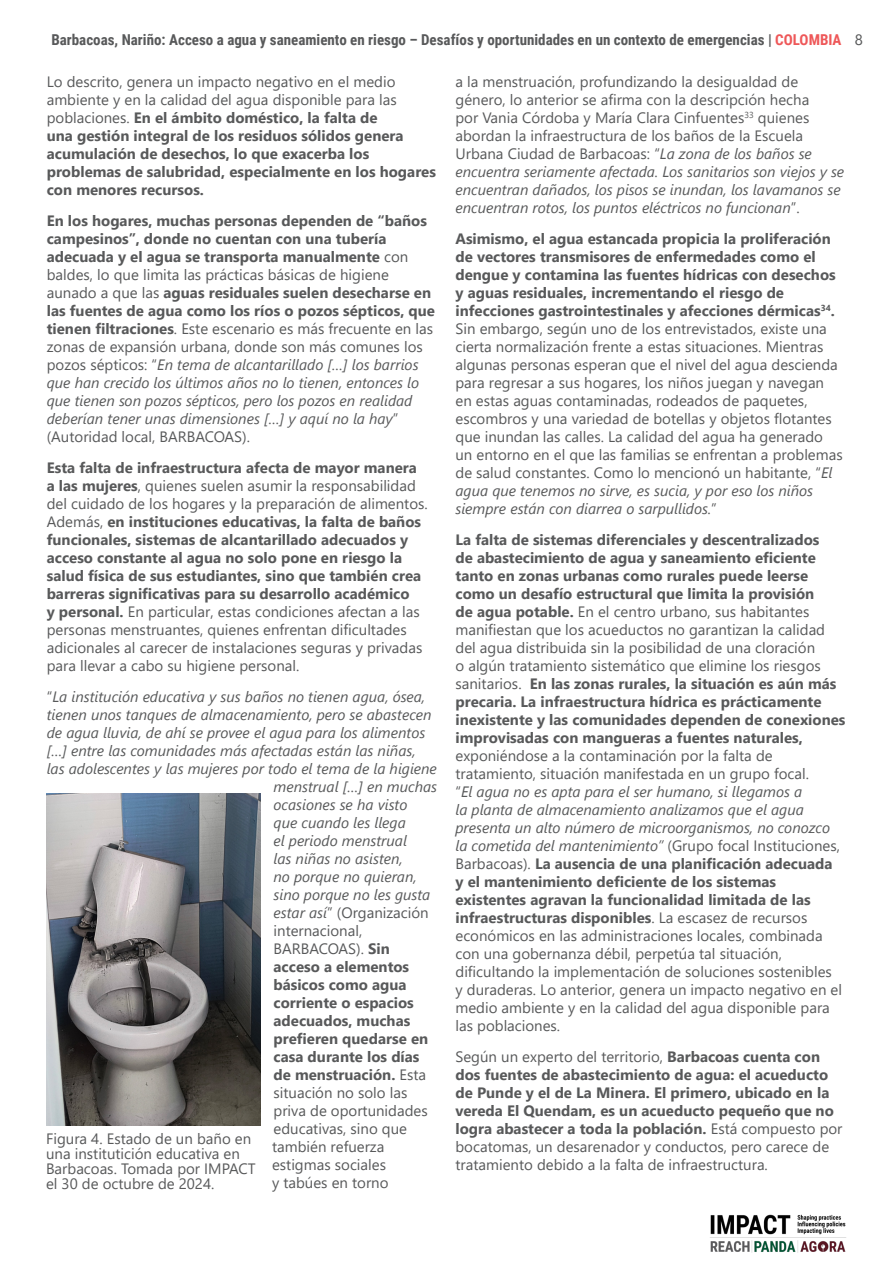
<style>
.page{position:relative;width:893px;height:1263px;background:#fff}
.page>*{position:absolute;margin:0;border:0;box-sizing:border-box;transform-origin:0 0}
.t1{font:700 15px/18px "Segoe UI";color:#58595a}
.t2{font:15px/18px "Segoe UI";color:#58595a}
.t3{font:italic 15px "Segoe UI";color:#58595a}
.t4{font:700 15px "Roboto Condensed";color:#58595a}
.s1{color:#ee5859}
.s2{font-family:"Segoe UI";font-weight:400}
.s3{font-weight:400}
.s4{font-weight:400;font-style:italic}
.s5{font-style:normal}
.s6{font-style:italic}
.s7{font-weight:700}
</style>
<div class="page">
<img style="left:710px;top:1214px;width:136px;height:39px">
<img style="left:47px;top:793px;width:214px;height:333px">
<p class="t4" style="left:51px;top:30px;width:813px">Barbacoas, Nariño: Acceso a agua y saneamiento en riesgo – Desafíos y oportunidades en un contexto de emergencias | <span class="s1">COLOMBIA</span> <span class="s2">8</span></p>
<p class="t1" style="left:47px;top:72px;width:391px"><span class="s3">Lo descrito, genera un impacto negativo en el medio ambiente y en la calidad del agua disponible para las poblaciones.</span> En el ámbito doméstico, la falta de<br>una gestión integral de los residuos sólidos genera acumulación de desechos, lo que exacerba los problemas de salubridad, especialmente en los hogares con menores recursos.</p>
<p class="t1" style="left:47px;top:211px;width:390px">En los hogares, muchas personas dependen de “baños campesinos”, donde no cuentan con una tubería adecuada y el agua se transporta manualmente <span class="s3">con baldes, lo que limita las prácticas básicas de higiene aunado a que las</span> aguas residuales suelen desecharse en las fuentes de agua como los ríos o pozos sépticos, que tienen filtraciones<span class="s3">. Este escenario es más frecuente en las zonas de expansión urbana, donde son más comunes los pozos sépticos: “</span><span class="s4">En tema de alcantarillado […] los barrios que han crecido los últimos años no lo tienen, entonces lo que tienen son pozos sépticos, pero los pozos en realidad deberían tener unas dimensiones […] y aquí no la hay</span><span class="s3">” (Autoridad local, BARBACOAS).</span></p>
<p class="t1" style="left:47px;top:457px;width:382px">Esta falta de infraestructura afecta de mayor manera a las mujeres<span class="s3">, quienes suelen asumir la responsabilidad del cuidado de los hogares y la preparación de alimentos.<br>Además,</span> en instituciones educativas, la falta de baños funcionales, sistemas de alcantarillado adecuados y acceso constante al agua no solo pone en riesgo la salud física de sus estudiantes, sino que también crea barreras significativas para su desarrollo académico<br>y personal. <span class="s3">En particular, estas condiciones afectan a las personas menstruantes, quienes enfrentan dificultades adicionales al carecer de instalaciones seguras y privadas para llevar a cabo su higiene personal.</span></p>
<p class="t3" style="left:47px;top:682px;width:380px"><span class="s5">“</span>La institución educativa y sus baños no tienen agua, ósea,</p>
<p class="t3" style="left:47px;top:700px;width:386px">tienen unos tanques de almacenamiento, pero se abastecen</p>
<p class="t3" style="left:47px;top:718px;width:380px">de agua lluvia, de ahí se provee el agua para los alimentos</p>
<p class="t3" style="left:47px;top:736px;width:370px">[…] entre las comunidades más afectadas están las niñas,</p>
<p class="t3" style="left:47px;top:754px;width:392px">las adolescentes y las mujeres por todo el tema de la higiene</p>
<p class="t3" style="left:274px;top:772px;width:165px">menstrual […] en muchas</p>
<p class="t3" style="left:274px;top:790px;width:135px">ocasiones se ha visto</p>
<p class="t3" style="left:274px;top:808px;width:134px">que cuando les llega</p>
<p class="t3" style="left:274px;top:826px;width:135px">el periodo menstrual</p>
<p class="t3" style="left:274px;top:844px;width:131px">las niñas no asisten,</p>
<p class="t3" style="left:274px;top:862px;width:145px">no porque no quieran,</p>
<p class="t3" style="left:274px;top:880px;width:158px">sino porque no les gusta</p>
<p class="t2" style="left:274px;top:902px;width:157px"><span class="s6">estar así</span>” (Organización</p>
<p class="t2" style="left:274px;top:920px;width:90px">internacional,</p>
<p class="t2" style="left:274px;top:938px;width:118px">BARBACOAS). <span class="s7">Sin</span></p>
<p class="t1" style="left:274px;top:956px;width:137px">acceso a elementos</p>
<p class="t1" style="left:274px;top:974px;width:135px">básicos como agua</p>
<p class="t1" style="left:274px;top:992px;width:142px">corriente o espacios</p>
<p class="t1" style="left:274px;top:1010px;width:138px">adecuados, muchas</p>
<p class="t1" style="left:274px;top:1028px;width:156px">prefieren quedarse en</p>
<p class="t1" style="left:274px;top:1046px;width:147px">casa durante los días</p>
<p class="t1" style="left:274px;top:1064px;width:154px">de menstruación. <span class="s3">Esta</span></p>
<p class="t2" style="left:274px;top:1082px;width:135px">situación no solo las</p>
<p class="t2" style="left:274px;top:1100px;width:156px">priva de oportunidades</p>
<p class="t2" style="left:274px;top:1118px;width:135px">educativas, sino que</p>
<p class="t2" style="left:272px;top:1136px;width:114px">también refuerza</p>
<p class="t2" style="left:272px;top:1154px;width:115px">estigmas sociales</p>
<p class="t2" style="left:272px;top:1172px;width:118px">y tabúes en torno</p>
<p class="t2" style="left:455px;top:72px;width:390px">a la menstruación, profundizando la desigualdad de género, lo anterior se afirma con la descripción hecha<br>por Vania Córdoba y María Clara Cinfuentes<sup>33</sup> quienes abordan la infraestructura de los baños de la Escuela Urbana Ciudad de Barbacoas: “<span class="s6">La zona de los baños se encuentra seriamente afectada. Los sanitarios son viejos y se encuentran dañados, los pisos se inundan, los lavamanos se encuentran rotos, los puntos eléctricos no funcionan</span>”.</p>
<p class="t2" style="left:455px;top:229px;width:389px"><span class="s7">Asimismo, el agua estancada propicia la proliferación de vectores transmisores de enfermedades como el dengue y contamina las fuentes hídricas con desechos y aguas residuales, incrementando el riesgo de infecciones gastrointestinales y afecciones dérmicas</span><sup>34</sup><span class="s7">.<br></span>Sin embargo, según uno de los entrevistados, existe una cierta normalización frente a estas situaciones. Mientras algunas personas esperan que el nivel del agua descienda para regresar a sus hogares, los niños juegan y navegan en estas aguas contaminadas, rodeados de paquetes, escombros y una variedad de botellas y objetos flotantes que inundan las calles. La calidad del agua ha generado un entorno en el que las familias se enfrentan a problemas de salud constantes. Como lo mencionó un habitante, “<span class="s6">El agua que tenemos no sirve, es sucia, y por eso los niños siempre están con diarrea o sarpullidos.</span>”</p>
<p class="t1" style="left:455px;top:529px;width:391px">La falta de sistemas diferenciales y descentralizados<br>de abastecimiento de agua y saneamiento eficiente tanto en zonas urbanas como rurales puede leerse como un desafío estructural que limita la provisión<br>de agua potable. <span class="s3">En el centro urbano, sus habitantes manifiestan que los acueductos no garantizan la calidad del agua distribuida sin la posibilidad de una cloración<br>o algún tratamiento sistemático que elimine los riesgos sanitarios.</span> En las zonas rurales, la situación es aún más precaria. La infraestructura hídrica es prácticamente inexistente y las comunidades dependen de conexiones improvisadas con mangueras a fuentes naturales,</p>
<p class="t2" style="left:455px;top:745px;width:388px">exponiéndose a la contaminación por la falta de tratamiento, situación manifestada en un grupo focal.<br>“<span class="s6">El agua no es apta para el ser humano, si llegamos a<br>la planta de almacenamiento analizamos que el agua presenta un alto número de microorganismos, no conozco la cometida del mantenimiento”</span> (Grupo focal Instituciones, Barbacoas). <span class="s7">La ausencia de una planificación adecuada y el mantenimiento deficiente de los sistemas existentes agravan la funcionalidad limitada de las infraestructuras disponibles</span>. La escasez de recursos económicos en las administraciones locales, combinada con una gobernanza débil, perpetúa tal situación, dificultando la implementación de soluciones sostenibles y duraderas. Lo anterior, genera un impacto negativo en el medio ambiente y en la calidad del agua disponible para las poblaciones.</p>
<p class="t1" style="left:455px;top:1046px;width:388px"><span class="s3">Según un experto del territorio,</span> Barbacoas cuenta con dos fuentes de abastecimiento de agua: el acueducto de Punde y el de La Minera. El primero, ubicado en la vereda El Quendam, es un acueducto pequeño que no logra abastecer a toda la población. <span class="s3">Está compuesto por bocatomas, un desarenador y conductos, pero carece de tratamiento debido a la falta de infraestructura.</span></p>
<p class="t2" style="left:46px;top:1130px;width:211px;line-height:15px">Figura 4. Estado de un baño en una institutición educativa en<br>Barbacoas. Tomada por IMPACT el 30 de octubre de 2024.</p>
</div>
